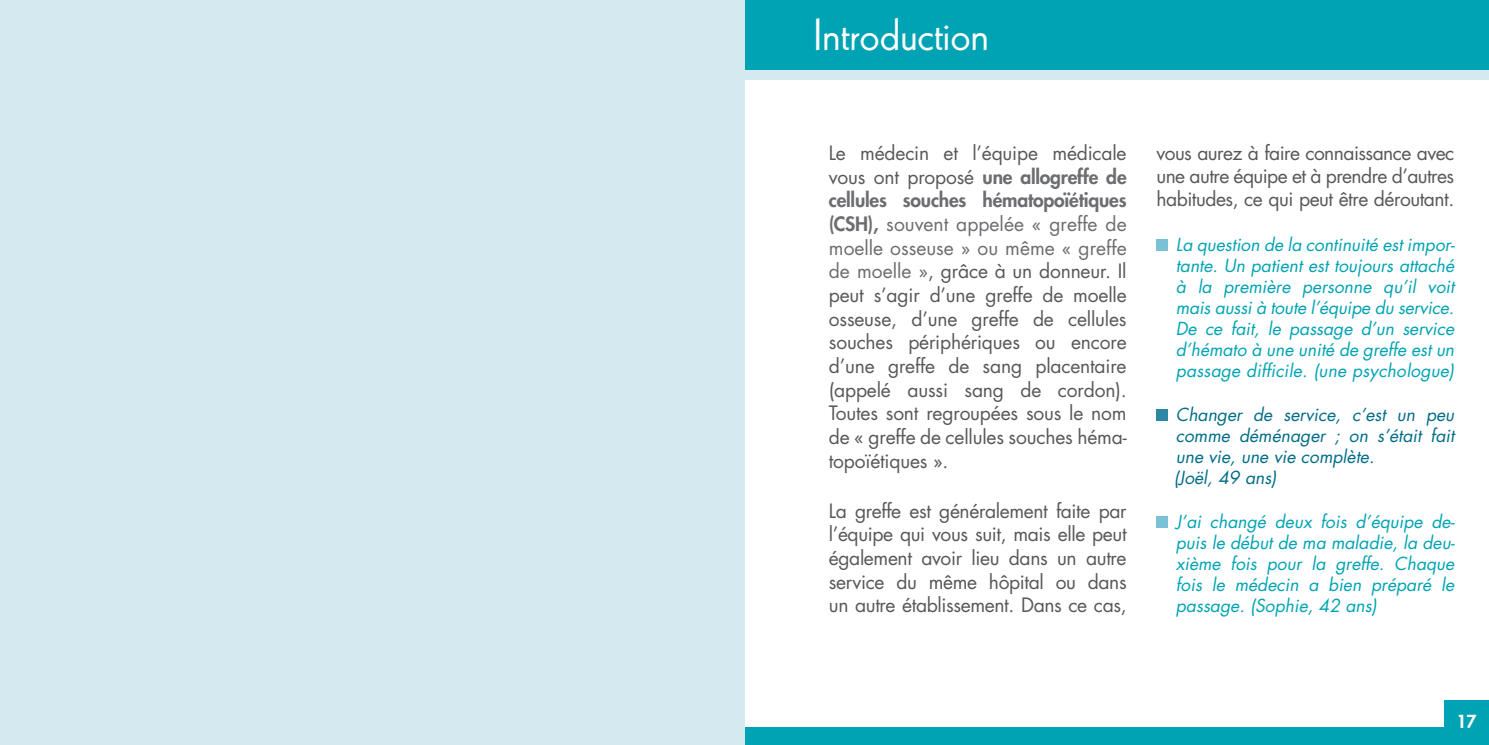
<style>
.page{position:relative;width:1489px;height:745px;background:#fff}
.page>*{position:absolute;margin:0;border:0;box-sizing:border-box;transform-origin:0 0}
.t1{font:43.75px "Kabel";color:#fff}
.t2{font:19.25px/23.6px "Futura";letter-spacing:-.02em;color:#57585a;text-align:justify}
.t3{font:italic 17.5px/21px "Futura";color:#00a3b3;text-align:justify}
.t4{font:italic 17.5px/21px "Futura";color:#006d87}
.t5{font:800 17.5px "Futura";color:#fff}
.s1{font-weight:800;color:#6c6d70}
.s2{color:#6c6d70}
</style>
<div class="page">
<div style="left:744px;top:47px;width:744px;height:33px;background:#d5e9f0"></div>
<div style="left:744px;top:727px;width:744px;height:17px;background:#00a3b3"></div>
<div style="left:744px;top:0;width:744px;height:69px;background:#00a3b3"></div>
<div style="left:1156px;top:238px;width:12px;height:12px;background:#7cc0d5"></div>
<div style="left:1156px;top:409px;width:12px;height:11px;background:#2d87a2"></div>
<div style="left:1156px;top:516px;width:12px;height:12px;background:#7cc0d5"></div>
<div style="left:0;top:0;width:744px;height:744px;background:#d5e9f0"></div>
<div style="left:1444px;top:699px;width:44px;height:45px;background:#00a3b3"></div>
<h1 class="t1" style="left:814px;top:9px;width:177px">Introduction</h1>
<p class="t2" style="left:828px;top:141px;width:299px">Le médecin et l’équipe médicale vous ont proposé <span class="s1">une allogreffe de cellules souches hématopoïétiques (CSH),</span> <span class="s2">souvent appelée « greffe de moelle osseuse » ou même « greffe de moelle »</span>, grâce à un donneur. Il peut s’agir d’une greffe de moelle osseuse, d’une greffe de cellules souches périphériques ou encore d’une greffe de sang placentaire (appelé aussi sang de cordon).<br>Toutes sont regroupées sous le nom de « greffe de cellules souches héma&shy;topoïétiques ».</p>
<p class="t2" style="left:828px;top:498px;width:299px">La greffe est généralement faite par l’équipe qui vous suit, mais elle peut également avoir lieu dans un autre service du même hôpital ou dans un autre établissement. Dans ce cas,</p>
<p class="t2" style="left:1156px;top:142px;width:299px;line-height:23.1px">vous aurez à faire connaissance avec une autre équipe et à prendre d’autres habitudes, ce qui peut être déroutant.</p>
<p class="t3" style="left:1175px;top:234px;width:281px">La question de la continuité est impor&shy;tante. Un patient est toujours attaché à la première personne qu’il voit mais aussi à toute l’équipe du service.<br>De ce fait, le passage d’un service d’hémato à une unité de greffe est un passage difficile. (une psychologue)</p>
<p class="t4" style="left:1173px;top:404px;width:282px">Changer de service, c’est un peu comme déménager ; on s’était fait une vie, une vie complète.<br>(Joël, 49 ans)</p>
<p class="t3" style="left:1175px;top:511px;width:281px">J’ai changé deux fois d’équipe de&shy;puis le début de ma maladie, la deu&shy;xième fois pour la greffe. Chaque fois le médecin a bien préparé le passage. (Sophie, 42 ans)</p>
<p class="t5" style="left:1456px;top:709px;width:22px">17</p>
</div>
